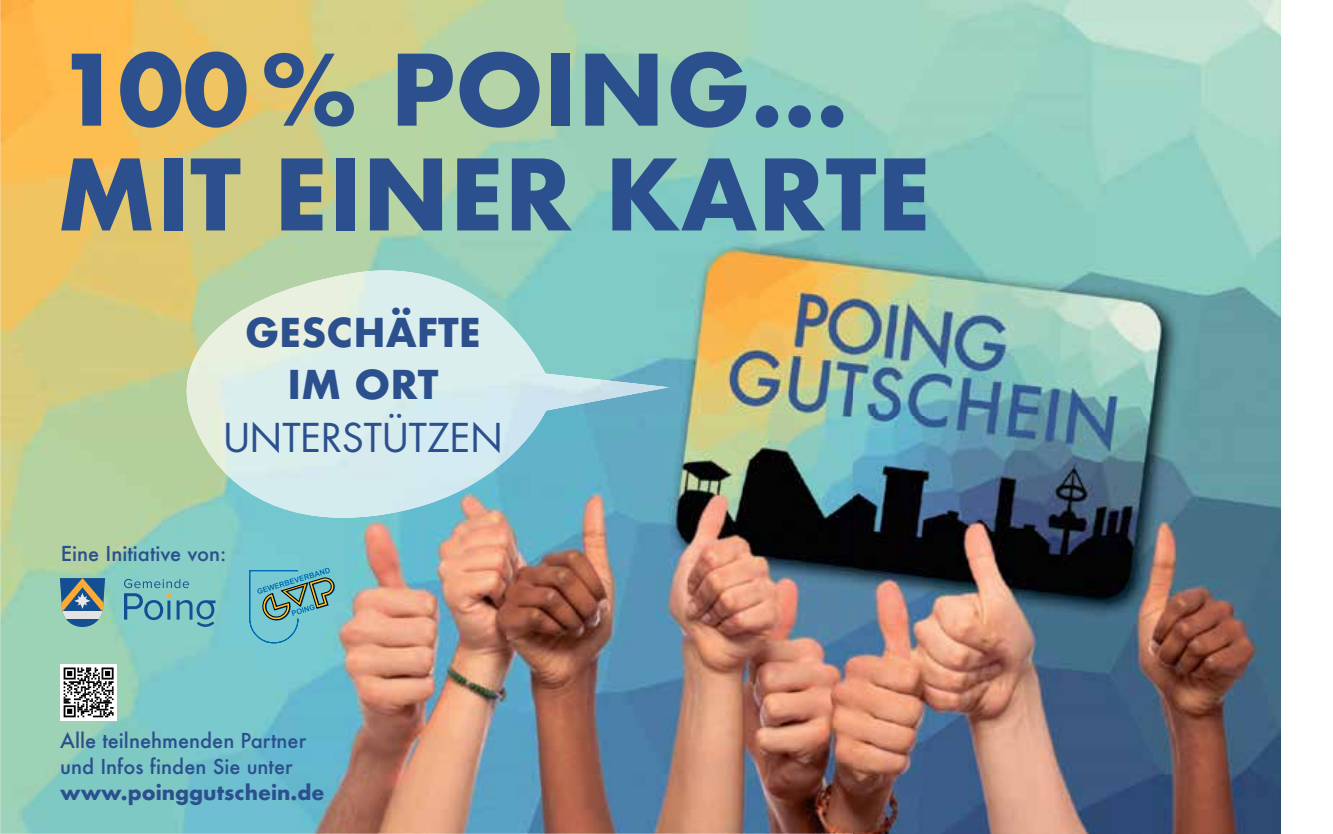
<style>
.page{position:relative;width:1333px;height:834px;background:#fff}
.page>*{position:absolute;margin:0;border:0;box-sizing:border-box;transform-origin:0 0}
.t1{font:700 95.4px/104.8px "Futura";color:#2c508d}
.t2{font:700 38.6px/52.6px "Futura";color:#2c508d;text-align:center}
.t3{font:38.6px "Futura";color:#2c508d}
.t4{font:500 20px/26px "Futura";color:#2c508d}
.t5{font:700 20px "Futura";color:#2c508d}
</style>
<div class="page">
<img style="left:0;top:0;width:1280px;height:833px">
<img style="left:186px;top:270px;width:483px;height:247px">
<svg style="left:249px;top:567px;width:86px;height:76px;background:#6ab1b7"></svg>
<svg style="left:124px;top:578px;width:91px;height:53px;background:#71b6bc"></svg>
<svg style="left:60px;top:578px;width:45px;height:55px;background:#6b888e"></svg>
<div style="left:60px;top:611px;width:45px;height:7px;background:#e4e3e3"></div>
<div style="left:60px;top:664px;width:57px;height:56px;background:linear-gradient(to right,#fff,#fff)"></div>
<svg style="left:64px;top:667px;width:50px;height:50px"></svg>
<h1 class="t1" style="left:57px;top:37px;width:875px">100% POING...<br>MIT EINER KARTE</h1>
<h2 class="t2" style="left:245px;top:305px;width:237px">GESCHÄFTE<br>IM ORT</h2>
<h2 class="t3" style="left:223px;top:411px;width:281px">UNTERSTÜTZEN</h2>
<p class="t4" style="left:61px;top:540px;width:167px">Eine Initiative von:</p>
<p class="t4" style="left:60px;top:727px;width:247px">Alle teilnehmenden Partner und Infos finden Sie unter</p>
<p class="t5" style="left:60px;top:778px;width:266px">www.poinggutschein.de</p>
</div>
